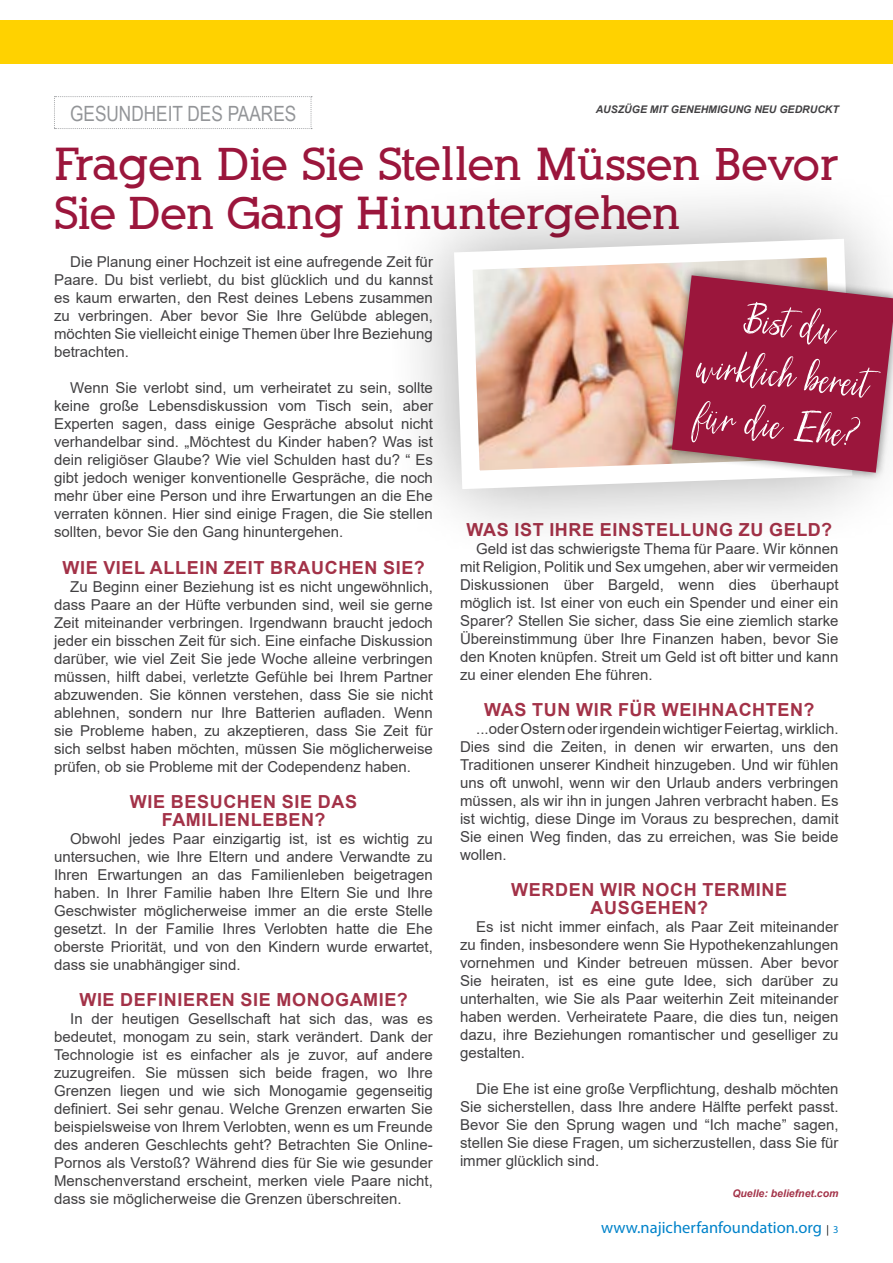
<style>
.page{position:relative;width:893px;height:1263px;background:#fff}
.page>*{position:absolute;margin:0;border:0;box-sizing:border-box;transform-origin:0 0}
.t1{font:55.5px/51px "Silhouetto Script";color:#fff;text-align:center}
.t2{font:700 45px/49.5px "Alexandria FLF";color:#9b163c}
.t3{font:21px "Arial Narrow";color:#939598}
.t4{font:700 18px/18px "Arial";letter-spacing:.035em;color:#a33248;text-align:center}
.t5{font:16.5px "Myriad Pro";color:#0083ca}
.t6{font:15px/18px "Arial";color:#414042;text-align:justify}
.t7{font:italic 700 10.5px "Arial";color:#414042}
.t8{font:italic 700 10.5px "Arial";color:#a33248}
.s1{font-size:10.5px;color:#000}
.s2{font-size:10.5px}
</style>
<div class="page">
<div style="left:0;top:21px;width:893px;height:43px;background:#ffd200"></div>
<svg style="left:54px;top:96px;width:258px;height:33px"></svg>
<svg style="left:416px;top:200px;width:462px;height:327px;fill:#f2f2f2"></svg>
<svg style="left:445px;top:229px;width:417px;height:269px"></svg>
<svg style="left:661px;top:265px;width:222px;height:219px"></svg>
<svg style="left:672px;top:275px;width:221px;height:198px;background:#a53754"></svg>
<p class="t7" style="left:596px;top:102px;width:245px">AUSZÜGE MIT GENEHMIGUNG NEU GEDRUCKT</p>
<h3 class="t3" style="left:70px;top:98px;width:228px">GESUNDHEIT DES PAARES</h3>
<h2 class="t2" style="left:54px;top:140px;width:786px">Fragen Die Sie Stellen Müssen Bevor<br>Sie Den Gang Hinuntergehen</h2>
<p class="t6" style="left:54px;top:253px;width:380px;text-indent:16px">Die Planung einer Hochzeit ist eine aufregende Zeit für Paare. Du bist verliebt, du bist glücklich und du kannst es kaum erwarten, den Rest deines Lebens zusammen zu verbringen. Aber bevor Sie Ihre Gelübde ablegen, möchten Sie vielleicht einige Themen über Ihre Beziehung betrachten.</p>
<p class="t6" style="left:54px;top:379px;width:380px;text-indent:16px">Wenn Sie verlobt sind, um verheiratet zu sein, sollte keine große Lebensdiskussion vom Tisch sein, aber Experten sagen, dass einige Gespräche absolut nicht verhandelbar sind. „Möchtest du Kinder haben? Was ist dein religiöser Glaube? Wie viel Schulden hast du? “ Es gibt jedoch weniger konventionelle Gespräche, die noch mehr über eine Person und ihre Erwartungen an die Ehe verraten können. Hier sind einige Fragen, die Sie stellen sollten, bevor Sie den Gang hinuntergehen.</p>
<p class="t4" style="left:62px;top:558px;width:364px">WIE VIEL ALLEIN ZEIT BRAUCHEN SIE?</p>
<p class="t6" style="left:54px;top:577px;width:380px;text-indent:16px">Zu Beginn einer Beziehung ist es nicht ungewöhnlich, dass Paare an der Hüfte verbunden sind, weil sie gerne Zeit miteinander verbringen. Irgendwann braucht jedoch jeder ein bisschen Zeit für sich. Eine einfache Diskussion darüber, wie viel Zeit Sie jede Woche alleine verbringen müssen, hilft dabei, verletzte Gefühle bei Ihrem Partner abzuwenden. Sie können verstehen, dass Sie sie nicht ablehnen, sondern nur Ihre Batterien aufladen. Wenn sie Probleme haben, zu akzeptieren, dass Sie Zeit für sich selbst haben möchten, müssen Sie möglicherweise prüfen, ob sie Probleme mit der Codependenz haben.</p>
<p class="t4" style="left:130px;top:792px;width:229px">WIE BESUCHEN SIE DAS<br>FAMILIENLEBEN?</p>
<p class="t6" style="left:54px;top:829px;width:380px;text-indent:16px">Obwohl jedes Paar einzigartig ist, ist es wichtig zu untersuchen, wie Ihre Eltern und andere Verwandte zu Ihren Erwartungen an das Familienleben beigetragen haben. In Ihrer Familie haben Ihre Eltern Sie und Ihre Geschwister möglicherweise immer an die erste Stelle gesetzt. In der Familie Ihres Verlobten hatte die Ehe oberste Priorität, und von den Kindern wurde erwartet, dass sie unabhängiger sind.</p>
<p class="t4" style="left:79px;top:990px;width:330px">WIE DEFINIEREN SIE MONOGAMIE?</p>
<p class="t6" style="left:54px;top:1009px;width:380px;text-indent:16px">In der heutigen Gesellschaft hat sich das, was es bedeutet, monogam zu sein, stark verändert. Dank der Technologie ist es einfacher als je zuvor, auf andere zuzugreifen. Sie müssen sich beide fragen, wo Ihre Grenzen liegen und wie sich Monogamie gegenseitig definiert. Sei sehr genau. Welche Grenzen erwarten Sie beispielsweise von Ihrem Verlobten, wenn es um Freunde des anderen Geschlechts geht? Betrachten Sie Online-Pornos als Verstoß? Während dies für Sie wie gesunder Menschenverstand erscheint, merken viele Paare nicht, dass sie möglicherweise die Grenzen überschreiten.</p>
<h1 class="t1" style="left:706px;top:292px;width:174px;rotate:6deg">Bist du wirklich bereit für die Ehe?</h1>
<p class="t4" style="left:466px;top:521px;width:367px">WAS IST IHRE EINSTELLUNG ZU GELD?</p>
<p class="t6" style="left:460px;top:540px;width:380px;text-indent:16px">Geld ist das schwierigste Thema für Paare. Wir können mit Religion, Politik und Sex umgehen, aber wir vermeiden Diskussionen über Bargeld, wenn dies überhaupt möglich ist. Ist einer von euch ein Spender und einer ein Sparer? Stellen Sie sicher, dass Sie eine ziemlich starke Übereinstimmung über Ihre Finanzen haben, bevor Sie den Knoten knüpfen. Streit um Geld ist oft bitter und kann zu einer elenden Ehe führen.</p>
<p class="t4" style="left:484px;top:701px;width:332px">WAS TUN WIR FÜR WEIHNACHTEN?</p>
<p class="t6" style="left:460px;top:720px;width:380px;text-indent:16px">...oder Ostern oder irgendein wichtiger Feiertag, wirklich.<br>Dies sind die Zeiten, in denen wir erwarten, uns den Traditionen unserer Kindheit hinzugeben. Und wir fühlen uns oft unwohl, wenn wir den Urlaub anders verbringen müssen, als wir ihn in jungen Jahren verbracht haben. Es ist wichtig, diese Dinge im Voraus zu besprechen, damit Sie einen Weg finden, das zu erreichen, was Sie beide wollen.</p>
<p class="t4" style="left:511px;top:881px;width:277px">WERDEN WIR NOCH TERMINE<br>AUSGEHEN?</p>
<p class="t6" style="left:460px;top:918px;width:380px;text-indent:16px">Es ist nicht immer einfach, als Paar Zeit miteinander zu finden, insbesondere wenn Sie Hypothekenzahlungen vornehmen und Kinder betreuen müssen. Aber bevor Sie heiraten, ist es eine gute Idee, sich darüber zu unterhalten, wie Sie als Paar weiterhin Zeit miteinander haben werden. Verheiratete Paare, die dies tun, neigen dazu, ihre Beziehungen romantischer und geselliger zu gestalten.</p>
<p class="t6" style="left:460px;top:1080px;width:380px;text-indent:16px">Die Ehe ist eine große Verpflichtung, deshalb möchten Sie sicherstellen, dass Ihre andere Hälfte perfekt passt.<br>Bevor Sie den Sprung wagen und “Ich mache” sagen, stellen Sie diese Fragen, um sicherzustellen, dass Sie für immer glücklich sind.</p>
<p class="t8" style="left:732px;top:1186px;width:108px">Quelle: beliefnet.com</p>
<p class="t5" style="left:601px;top:1218px;width:239px">www.najicherfanfoundation.org <span class="s1">|</span> <span class="s2">3</span></p>
</div>
